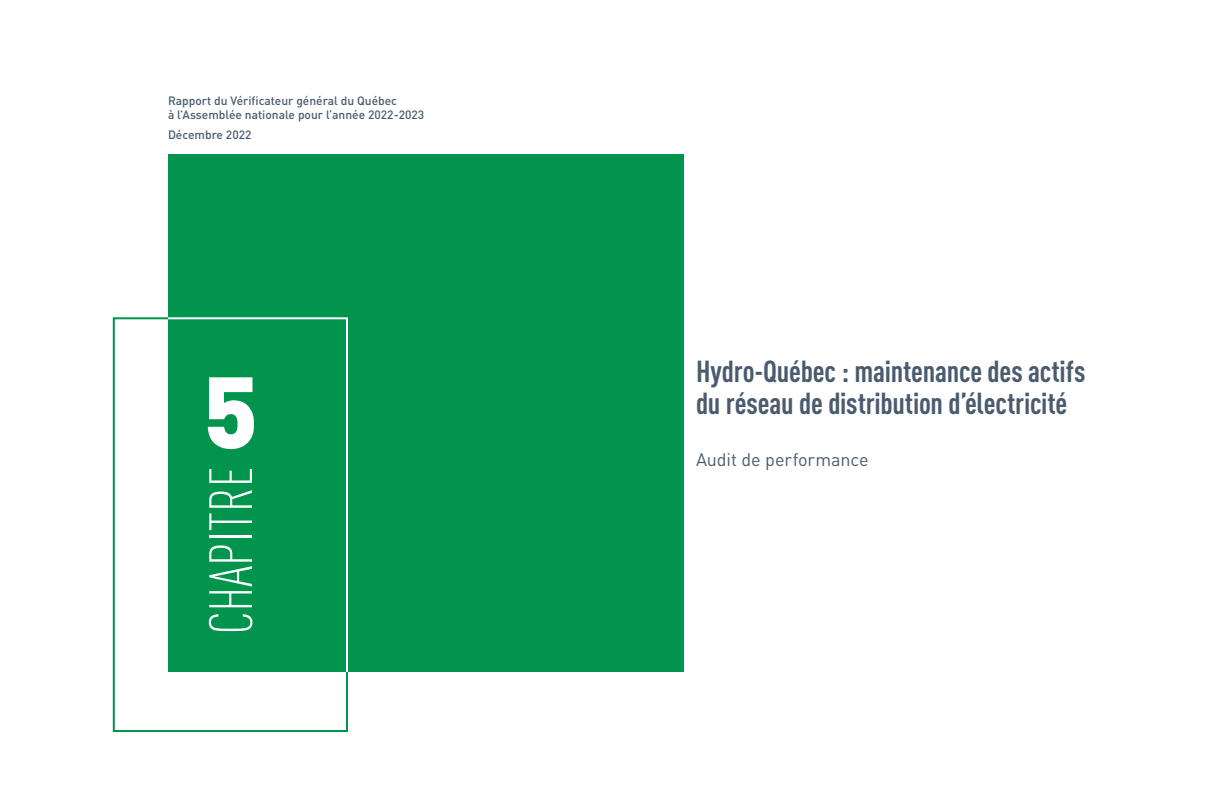
<style>
.page{position:relative;width:1224px;height:792px;background:#fff}
.page>*{position:absolute;margin:0;border:0;box-sizing:border-box;transform-origin:0 0}
.t1{font:900 100px "DIN Offc";color:#fff}
.t2{font:300 condensed 60px "DIN Offc";color:#fff}
.t3{font:700 condensed 30px/32px "DIN Offc";letter-spacing:-.005em;color:#4a5b6f}
.t4{font:18px "DIN Offc";letter-spacing:-.005em;color:#4a5b6f}
.t5{font:500 12px/14px "DIN Offc";color:#4a5b6f}
</style>
<div class="page">
<div style="left:113px;top:317px;width:235px;height:415px;border:2px solid #00944d"></div>
<div style="left:168px;top:154px;width:516px;height:518px;background:#00944d"></div>
<svg style="left:166px;top:317px;width:182px;height:357px"></svg>
<p class="t5" style="left:168px;top:93px;width:258px">Rapport du Vérificateur général du Québec<br>à l’Assemblée nationale pour l’année 2022-2023</p>
<p class="t5" style="left:168px;top:127px;width:85px">Décembre 2022</p>
<h1 class="t1" style="left:203px;top:345px;width:57px">5</h1>
<h2 class="t2" style="left:197px;top:635px;width:170px;rotate:-90deg">CHAPITRE</h2>
<h3 class="t3" style="left:696px;top:354px;width:391px">Hydro-Québec : maintenance des actifs du réseau de distribution d’électricité</h3>
<h3 class="t4" style="left:696px;top:448px;width:174px">Audit de performance</h3>
</div>
